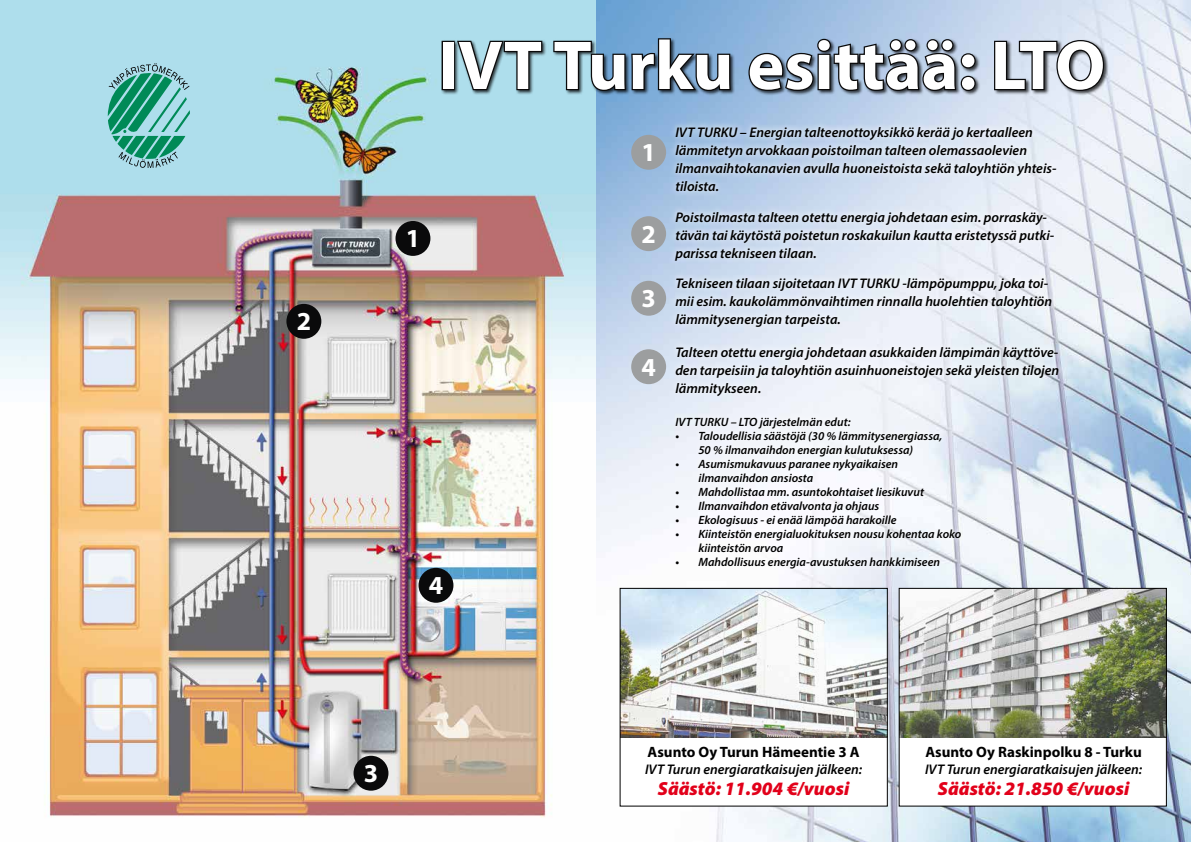
<style>
.page{position:relative;width:1191px;height:842px;background:#fff}
.page>*{position:absolute;margin:0;border:0;box-sizing:border-box;transform-origin:0 0}
.t1{font:700 69.7px "Myriad Pro";color:#fff}
.t2{font:700 26px "Myriad Pro";color:#fff}
.t3{font:italic 900 19px "Myriad Pro";color:#e2001a}
.t4{font:700 15px "Myriad Pro";color:#000}
.t5{font:italic 600 14px/18px "Myriad Pro";color:#000}
.t6{font:italic 600 12px/14px "Myriad Pro";color:#000}
</style>
<div class="page">
<img style="left:0;top:0;width:1191px;height:842px">
<div style="left:440px;top:37px;width:669px;height:59px;background:#000;opacity:.75"></div>
<div style="left:441px;top:41px;width:14px;height:49px;border:2px solid #0a0a0b"></div>
<svg style="left:455px;top:39px;width:88px;height:53px"></svg>
<svg style="left:552px;top:37px;width:180px;height:55px"></svg>
<svg style="left:747px;top:38px;width:230px;height:54px"></svg>
<svg style="left:992px;top:39px;width:113px;height:53px"></svg>
<div style="left:395px;top:221px;width:35px;height:35px;background:#0a0a0b;border-radius:50%"></div>
<div style="left:286px;top:304px;width:35px;height:35px;background:#0a0a0b;border-radius:50%"></div>
<div style="left:353px;top:756px;width:35px;height:35px;background:#0a0a0b;border-radius:50%"></div>
<div style="left:418px;top:568px;width:35px;height:35px;background:#0a0a0b;border-radius:50%"></div>
<svg style="left:669px;top:121px;width:392px;height:76px"></svg>
<svg style="left:669px;top:205px;width:390px;height:62px"></svg>
<svg style="left:669px;top:271px;width:389px;height:62px;fill:#e7eef7"></svg>
<svg style="left:669px;top:340px;width:395px;height:61px;fill:#ebf1f8"></svg>
<svg style="left:669px;top:411px;width:298px;height:163px;fill:#f5f7fc"></svg>
<div style="left:631px;top:135px;width:35px;height:35px;background:#9c9e9f;border-radius:50%"></div>
<div style="left:631px;top:216px;width:35px;height:35px;background:#9c9e9f;border-radius:50%"></div>
<div style="left:631px;top:281px;width:35px;height:35px;background:#9c9e9f;border-radius:50%"></div>
<div style="left:631px;top:349px;width:35px;height:35px;background:#9c9e9f;border-radius:50%"></div>
<div style="left:620px;top:588px;width:267px;height:218px;background:#fff"></div>
<img style="left:621px;top:590px;width:264px;height:148px">
<div style="left:619px;top:588px;width:268px;height:219px;border:1px solid #000"></div>
<div style="left:899px;top:588px;width:267px;height:218px;background:#fff"></div>
<img style="left:900px;top:590px;width:264px;height:148px">
<div style="left:898px;top:588px;width:268px;height:219px;border:1px solid #000"></div>
<svg style="left:108px;top:63px;width:82px;height:105px"></svg>
<h2 class="t2" style="left:297px;top:304px;width:16px">2</h2>
<h1 class="t1" style="left:438px;top:20px;width:668px">IVT Turku esittää: LTO</h1>
<h2 class="t2" style="left:406px;top:222px;width:16px">1</h2>
<h2 class="t2" style="left:429px;top:568px;width:16px">4</h2>
<h2 class="t2" style="left:641px;top:135px;width:16px">1</h2>
<h2 class="t2" style="left:641px;top:217px;width:16px">2</h2>
<h2 class="t2" style="left:641px;top:281px;width:16px">3</h2>
<h2 class="t2" style="left:641px;top:350px;width:16px">4</h2>
<p class="t5" style="left:675px;top:123px;width:382px">IVT TURKU – Energian talteenottoyksikkö kerää jo kertaalleen lämmitetyn arvokkaan poistoilman talteen olemassaolevien ilmanvaihtokanavien avulla huoneistoista sekä taloyhtiön yhteis&shy;tiloista.</p>
<p class="t5" style="left:675px;top:208px;width:380px">Poistoilmasta talteen otettu energia johdetaan esim. porraskäy&shy;tävän tai käytöstä poistetun roskakuilun kautta eristetyssä putki&shy;parissa tekniseen tilaan.</p>
<p class="t5" style="left:675px;top:274px;width:378px">Tekniseen tilaan sijoitetaan IVT TURKU -lämpöpumppu, joka toi&shy;mii esim. kaukolämmönvaihtimen rinnalla huolehtien taloyhtiön lämmitysenergian tarpeista.</p>
<p class="t5" style="left:675px;top:342px;width:385px;text-align:justify">Talteen otettu energia johdetaan asukkaiden lämpimän käyttöve&shy;den tarpeisiin ja taloyhtiön asuinhuoneistojen sekä yleisten tilojen lämmitykseen.</p>
<p class="t6" style="left:675px;top:414px;width:177px">IVT TURKU – LTO järjestelmän edut:</p>
<p class="t6" style="left:675px;top:428px;width:268px;text-align:center">• Taloudellisia säästöjä (30 % lämmitysenergiassa,<br>50 % ilmanvaihdon energian kulutuksessa)</p>
<p class="t6" style="left:698px;top:456px;width:201px;text-indent:-23px">• Asumismukavuus paranee nykyaikaisen ilmanvaihdon ansiosta</p>
<p class="t6" style="left:675px;top:484px;width:250px">• Mahdollistaa mm. asuntokohtaiset liesikuvut</p>
<p class="t6" style="left:675px;top:498px;width:205px">• Ilmanvaihdon etävalvonta ja ohjaus</p>
<p class="t6" style="left:675px;top:512px;width:223px">• Ekologisuus - ei enää lämpöä harakoille</p>
<p class="t6" style="left:698px;top:526px;width:264px;text-indent:-23px">• Kiinteistön energialuokituksen nousu kohentaa koko kiinteistön arvoa</p>
<p class="t6" style="left:675px;top:554px;width:266px">• Mahdollisuus energia-avustuksen hankkimiseen</p>
<h2 class="t2" style="left:364px;top:756px;width:16px">3</h2>
<p class="t4" style="left:647px;top:742px;width:213px">Asunto Oy Turun Hämeentie 3 A</p>
<p class="t5" style="left:645px;top:760px;width:219px">IVT Turun energiaratkaisujen jälkeen:</p>
<h3 class="t3" style="left:658px;top:778px;width:193px">Säästö: 11.904 €/vuosi</h3>
<p class="t4" style="left:925px;top:742px;width:218px">Asunto Oy Raskinpolku 8 - Turku</p>
<p class="t5" style="left:925px;top:760px;width:219px">IVT Turun energiaratkaisujen jälkeen:</p>
<h3 class="t3" style="left:937px;top:778px;width:193px">Säästö: 21.850 €/vuosi</h3>
</div>
